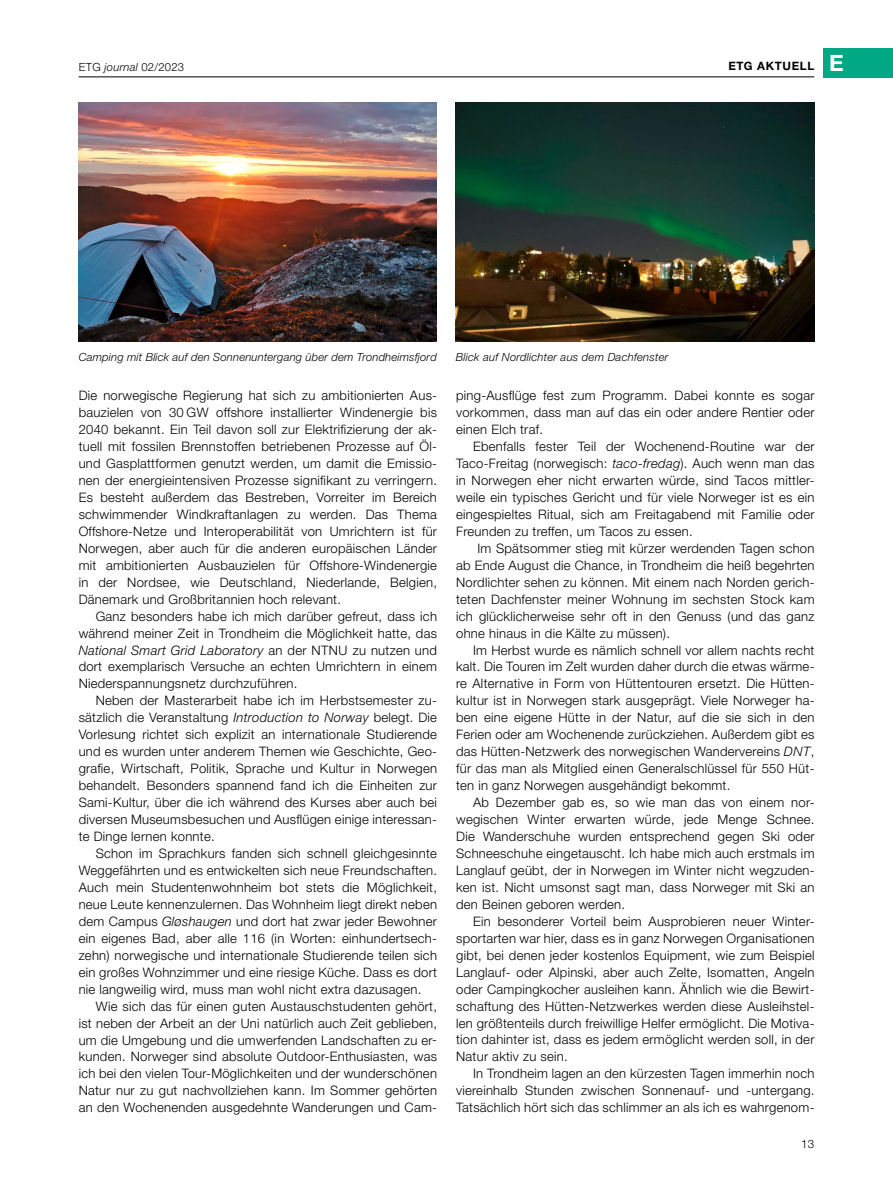
<style>
.page{position:relative;width:893px;height:1191px;background:#fff}
.page>*{position:absolute;margin:0;border:0;box-sizing:border-box;transform-origin:0 0}
.t1{font:300 13.05px/17px "Helvetica Neue LT Std";letter-spacing:.02em;color:#000;text-align:justify}
.t2{font:700 11.55px "Helvetica Neue LT Std";letter-spacing:.06em;color:#000}
.t3{font:300 11.55px "Helvetica Neue LT Std";color:#000}
.t4{font:italic 300 11.25px "Helvetica Neue LT Std";letter-spacing:.015em;color:#000}
.t5{font:300 11.25px "Helvetica Neue LT Std";letter-spacing:.02em;color:#000}
.s1{font-style:italic}
.s2{font-size:22.5px;color:#fff}
</style>
<div class="page">
<hr style="left:79px;top:76px;width:735px;height:1px;background:#000">
<div style="left:823px;top:48px;width:70px;height:29px;background:#00a983"></div>
<img style="left:456px;top:102px;width:358px;height:239px">
<img style="left:79px;top:102px;width:358px;height:239px">
<p class="t5" style="left:79px;top:60px;width:107px">ETG <span class="s1">journal</span> 02/2023</p>
<p class="t2" style="left:728px;top:58px;width:117px">ETG AKTUELL <span class="s2">E</span></p>
<p class="t4" style="left:79px;top:350px;width:360px">Camping mit Blick auf den Sonnenuntergang über dem Trondheimsfjord</p>
<p class="t4" style="left:456px;top:350px;width:214px">Blick auf Nordlichter aus dem Dachfenster</p>
<p class="t1" style="left:79px;top:387px;width:360px">Die norwegische Regierung hat sich zu ambitionierten Aus&shy;bauzielen von 30 GW offshore installierter Windenergie bis 2040 bekannt. Ein Teil davon soll zur Elektrifizierung der ak&shy;tuell mit fossilen Brennstoffen betriebenen Prozesse auf Öl&shy;und Gasplattformen genutzt werden, um damit die Emissio&shy;nen der energieintensiven Prozesse signifikant zu verringern.<br>Es besteht außerdem das Bestreben, Vorreiter im Bereich schwimmender Windkraftanlagen zu werden. Das Thema Offshore-Netze und Interoperabilität von Umrichtern ist für Norwegen, aber auch für die anderen europäischen Länder mit ambitionierten Ausbauzielen für Offshore-Windenergie in der Nordsee, wie Deutschland, Niederlande, Belgien, Dänemark und Großbritannien hoch relevant.</p>
<p class="t1" style="left:79px;top:607px;width:360px;text-indent:17px">Ganz besonders habe ich mich darüber gefreut, dass ich während meiner Zeit in Trondheim die Möglichkeit hatte, das <span class="s1">National Smart Grid Laboratory</span> an der NTNU zu nutzen und dort exemplarisch Versuche an echten Umrichtern in einem Niederspannungsnetz durchzuführen.</p>
<p class="t1" style="left:79px;top:692px;width:360px;text-indent:17px">Neben der Masterarbeit habe ich im Herbstsemester zu&shy;sätzlich die Veranstaltung <span class="s1">Introduction to Norway</span> belegt. Die Vorlesung richtet sich explizit an internationale Studierende und es wurden unter anderem Themen wie Geschichte, Geo&shy;grafie, Wirtschaft, Politik, Sprache und Kultur in Norwegen behandelt. Besonders spannend fand ich die Einheiten zur Sami-Kultur, über die ich während des Kurses aber auch bei diversen Museumsbesuchen und Ausflügen einige interessan&shy;te Dinge lernen konnte.</p>
<p class="t1" style="left:79px;top:844px;width:360px;text-indent:17px">Schon im Sprachkurs fanden sich schnell gleichgesinnte Weggefährten und es entwickelten sich neue Freundschaften.<br>Auch mein Studentenwohnheim bot stets die Möglichkeit, neue Leute kennenzulernen. Das Wohnheim liegt direkt neben dem Campus <span class="s1">Gløshaugen</span> und dort hat zwar jeder Bewohner ein eigenes Bad, aber alle 116 (in Worten: einhundertsech&shy;zehn) norwegische und internationale Studierende teilen sich ein großes Wohnzimmer und eine riesige Küche. Dass es dort nie langweilig wird, muss man wohl nicht extra dazusagen.</p>
<p class="t1" style="left:79px;top:997px;width:360px;text-indent:17px">Wie sich das für einen guten Austauschstudenten gehört, ist neben der Arbeit an der Uni natürlich auch Zeit geblieben, um die Umgebung und die umwerfenden Landschaften zu er&shy;kunden. Norweger sind absolute Outdoor-Enthusiasten, was ich bei den vielen Tour-Möglichkeiten und der wunderschönen Natur nur zu gut nachvollziehen kann. Im Sommer gehörten an den Wochenenden ausgedehnte Wanderungen und Cam-</p>
<p class="t1" style="left:456px;top:387px;width:360px">ping-Ausflüge fest zum Programm. Dabei konnte es sogar vorkommen, dass man auf das ein oder andere Rentier oder einen Elch traf.</p>
<p class="t1" style="left:456px;top:437px;width:360px;text-indent:17px">Ebenfalls fester Teil der Wochenend-Routine war der Taco-Freitag (norwegisch: <span class="s1">taco-fredag</span>). Auch wenn man das in Norwegen eher nicht erwarten würde, sind Tacos mittler&shy;weile ein typisches Gericht und für viele Norweger ist es ein eingespieltes Ritual, sich am Freitagabend mit Familie oder Freunden zu treffen, um Tacos zu essen.</p>
<p class="t1" style="left:456px;top:539px;width:360px;text-indent:21px">Im Spätsommer stieg mit kürzer werdenden Tagen schon ab Ende August die Chance, in Trondheim die heiß begehrten Nordlichter sehen zu können. Mit einem nach Norden gerich&shy;teten Dachfenster meiner Wohnung im sechsten Stock kam ich glücklicherweise sehr oft in den Genuss (und das ganz ohne hinaus in die Kälte zu müssen).</p>
<p class="t1" style="left:456px;top:641px;width:360px;text-align:left;text-indent:17px">Im Herbst wurde es nämlich schnell vor allem nachts recht kalt. Die Touren im Zelt wurden daher durch die etwas wärme&shy;re Alternative in Form von Hüttentouren ersetzt. Die Hütten&shy;kultur ist in Norwegen stark ausgeprägt. Viele Norweger ha&shy;ben eine eigene Hütte in der Natur, auf die sie sich in den Ferien oder am Wochenende zurückziehen. Außerdem gibt es das Hütten-Netzwerk des norwegischen Wandervereins <span class="s1">DNT</span>, für das man als Mitglied einen Generalschlüssel für 550 Hüt&shy;ten in ganz Norwegen ausgehändigt bekommt.</p>
<p class="t1" style="left:456px;top:793px;width:360px;text-indent:17px">Ab Dezember gab es, so wie man das von einem nor&shy;wegischen Winter erwarten würde, jede Menge Schnee.<br>Die Wanderschuhe wurden entsprechend gegen Ski oder Schneeschuhe eingetauscht. Ich habe mich auch erstmals im Langlauf geübt, der in Norwegen im Winter nicht wegzuden&shy;ken ist. Nicht umsonst sagt man, dass Norweger mit Ski an den Beinen geboren werden.</p>
<p class="t1" style="left:456px;top:912px;width:360px;text-indent:17px">Ein besonderer Vorteil beim Ausprobieren neuer Winter&shy;sportarten war hier, dass es in ganz Norwegen Organisationen gibt, bei denen jeder kostenlos Equipment, wie zum Beispiel Langlauf- oder Alpinski, aber auch Zelte, Isomatten, Angeln oder Campingkocher ausleihen kann. Ähnlich wie die Bewirt&shy;schaftung des Hütten-Netzwerkes werden diese Ausleihstel&shy;len größtenteils durch freiwillige Helfer ermöglicht. Die Motiva&shy;tion dahinter ist, dass es jedem ermöglicht werden soll, in der Natur aktiv zu sein.</p>
<p class="t1" style="left:456px;top:1065px;width:360px;text-indent:17px">In Trondheim lagen an den kürzesten Tagen immerhin noch viereinhalb Stunden zwischen Sonnenauf- und -untergang.<br>Tatsächlich hört sich das schlimmer an als ich es wahrgenom-</p>
<p class="t3" style="left:801px;top:1137px;width:15px">13</p>
</div>
